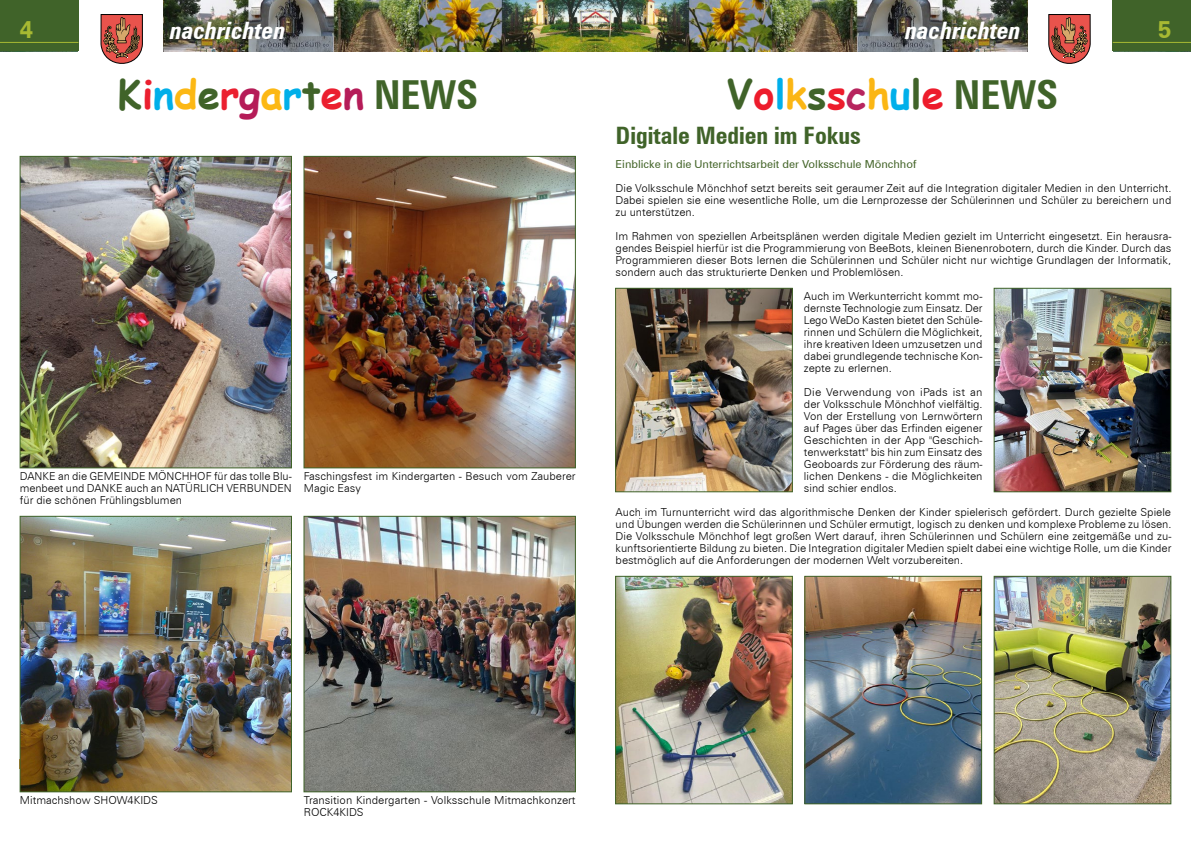
<style>
.page{position:relative;width:1191px;height:842px;background:#fff}
.page>*{position:absolute;margin:0;border:0;box-sizing:border-box;transform-origin:0 0}
.t1{font:700 condensed 40px "Zurich BT";color:#406329}
.t2{font:italic 700 condensed 24px "Zurich BT";color:#fff}
.t3{font:700 condensed 24px "Zurich BT";color:#406329}
.t4{font:700 24px "Zurich BT";color:#a7b932}
.t5{font:300 11px/12px "Zurich BT";color:#000;text-align:justify}
.t6{font:11px "Zurich BT";color:#436428}
.s1{font-family:"Comic Sans MS";font-stretch:normal}
.s2{font-family:"Comic Sans MS";font-stretch:normal;color:#eb1f2f}
.s3{font-family:"Comic Sans MS";font-stretch:normal;color:#00afe9}
.s4{font-family:"Comic Sans MS";font-stretch:normal;color:#fcb814}
.s5{font-family:"Comic Sans MS";font-stretch:normal;color:#b51c58}
.s6{font-family:"Comic Sans MS";font-stretch:normal;color:#ed1c2c}
.s7{font-family:"Comic Sans MS";font-stretch:normal;color:#00afea}
.s8{font-family:"Comic Sans MS";font-stretch:normal;color:#fbb614}
.s9{font-family:"Comic Sans MS";font-stretch:normal;color:#b7255e}
</style>
<div class="page">
<img style="left:163px;top:0;width:864px;height:51px">
<div style="left:0;top:0;width:78px;height:51px;background:#406329"></div>
<svg style="left:101px;top:14px;width:42px;height:50px"></svg>
<hr style="left:0;top:42px;width:78px;height:1px;background:#a7b932">
<div style="left:1112px;top:0;width:79px;height:51px;background:#406329"></div>
<svg style="left:1048px;top:14px;width:42px;height:50px"></svg>
<hr style="left:1112px;top:42px;width:79px;height:1px;background:#a7b932">
<img style="left:306px;top:518px;width:267px;height:272px">
<div style="left:304px;top:516px;width:271px;height:276px;border:1px solid #406329"></div>
<img style="left:22px;top:518px;width:268px;height:272px">
<div style="left:20px;top:516px;width:272px;height:276px;border:1px solid #406329"></div>
<img style="left:306px;top:158px;width:267px;height:308px">
<div style="left:304px;top:156px;width:271px;height:312px;border:1px solid #406329"></div>
<img style="left:22px;top:158px;width:268px;height:308px">
<div style="left:20px;top:156px;width:272px;height:312px;border:1px solid #406329"></div>
<img style="left:617px;top:290px;width:173px;height:200px">
<div style="left:615px;top:288px;width:177px;height:204px;border:1px solid #406329"></div>
<img style="left:617px;top:578px;width:173px;height:224px">
<div style="left:615px;top:576px;width:177px;height:228px;border:1px solid #406329"></div>
<img style="left:806px;top:578px;width:174px;height:224px">
<div style="left:804px;top:576px;width:178px;height:228px;border:1px solid #406329"></div>
<img style="left:996px;top:290px;width:173px;height:200px">
<div style="left:994px;top:288px;width:177px;height:204px;border:1px solid #406329"></div>
<img style="left:996px;top:578px;width:173px;height:224px">
<div style="left:994px;top:576px;width:177px;height:228px;border:1px solid #406329"></div>
<h2 class="t4" style="left:20px;top:15px;width:15px">4</h2>
<h2 class="t2" style="left:170px;top:16px;width:117px">nachrichten</h2>
<h2 class="t2" style="left:905px;top:16px;width:117px">nachrichten</h2>
<h2 class="t4" style="left:1158px;top:15px;width:15px">5</h2>
<h1 class="t1" style="left:118px;top:70px;width:362px"><span class="s1">K</span><span class="s2">i</span><span class="s3">n</span><span class="s4">d</span><span class="s1">e</span><span class="s2">r</span><span class="s5">g</span><span class="s4">a</span><span class="s3">r</span><span class="s1">t</span><span class="s2">e</span><span class="s5">n</span> NEWS</h1>
<h1 class="t1" style="left:726px;top:70px;width:333px"><span class="s1">V</span><span class="s6">o</span><span class="s7">l</span><span class="s8">k</span><span class="s1">s</span><span class="s6">s</span><span class="s9">c</span><span class="s8">h</span><span class="s7">u</span><span class="s1">l</span><span class="s6">e</span> NEWS</h1>
<p class="t5" style="left:20px;top:470px;width:273px">DANKE an die GEMEINDE MÖNCHHOF für das tolle Blu&shy;menbeet und DANKE auch an NATÜRLICH VERBUNDEN für die schönen Frühlingsblumen</p>
<p class="t5" style="left:304px;top:470px;width:273px">Faschingsfest im Kindergarten - Besuch vom Zauberer<br>Magic Easy</p>
<h2 class="t3" style="left:615px;top:121px;width:247px">Digitale Medien im Fokus</h2>
<p class="t6" style="left:615px;top:157px;width:302px">Einblicke in die Unterrichtsarbeit der Volksschule Mönchhof</p>
<p class="t5" style="left:615px;top:182px;width:557px">Die Volksschule Mönchhof setzt bereits seit geraumer Zeit auf die Integration digitaler Medien in den Unterricht.<br>Dabei spielen sie eine wesentliche Rolle, um die Lernprozesse der Schülerinnen und Schüler zu bereichern und zu unterstützen.</p>
<p class="t5" style="left:615px;top:230px;width:557px">Im Rahmen von speziellen Arbeitsplänen werden digitale Medien gezielt im Unterricht eingesetzt. Ein herausra&shy;gendes Beispiel hierfür ist die Programmierung von BeeBots, kleinen Bienenrobotern, durch die Kinder. Durch das Programmieren dieser Bots lernen die Schülerinnen und Schüler nicht nur wichtige Grundlagen der Informatik, sondern auch das strukturierte Denken und Problemlösen.</p>
<p class="t5" style="left:804px;top:290px;width:180px">Auch im Werkunterricht kommt mo&shy;dernste Technologie zum Einsatz. Der Lego WeDo Kasten bietet den Schüle&shy;rinnen und Schülern die Möglichkeit, ihre kreativen Ideen umzusetzen und dabei grundlegende technische Kon&shy;zepte zu erlernen.</p>
<p class="t5" style="left:804px;top:386px;width:180px">Die Verwendung von iPads ist an der Volksschule Mönchhof vielfältig.<br>Von der Erstellung von Lernwörtern auf Pages über das Erfinden eigener Geschichten in der App "Geschich&shy;tenwerkstatt" bis hin zum Einsatz des Geoboards zur Förderung des räum&shy;lichen Denkens - die Möglichkeiten sind schier endlos.</p>
<p class="t5" style="left:615px;top:506px;width:557px">Auch im Turnunterricht wird das algorithmische Denken der Kinder spielerisch gefördert. Durch gezielte Spiele und Übungen werden die Schülerinnen und Schüler ermutigt, logisch zu denken und komplexe Probleme zu lösen.<br>Die Volksschule Mönchhof legt großen Wert darauf, ihren Schülerinnen und Schülern eine zeitgemäße und zu&shy;kunftsorientierte Bildung zu bieten. Die Integration digitaler Medien spielt dabei eine wichtige Rolle, um die Kinder bestmöglich auf die Anforderungen der modernen Welt vorzubereiten.</p>
<p class="t5" style="left:20px;top:794px;width:139px">Mitmachshow SHOW4KIDS</p>
<p class="t5" style="left:304px;top:794px;width:273px">Transition Kindergarten - Volksschule Mitmachkonzert<br>ROCK4KIDS</p>
</div>
